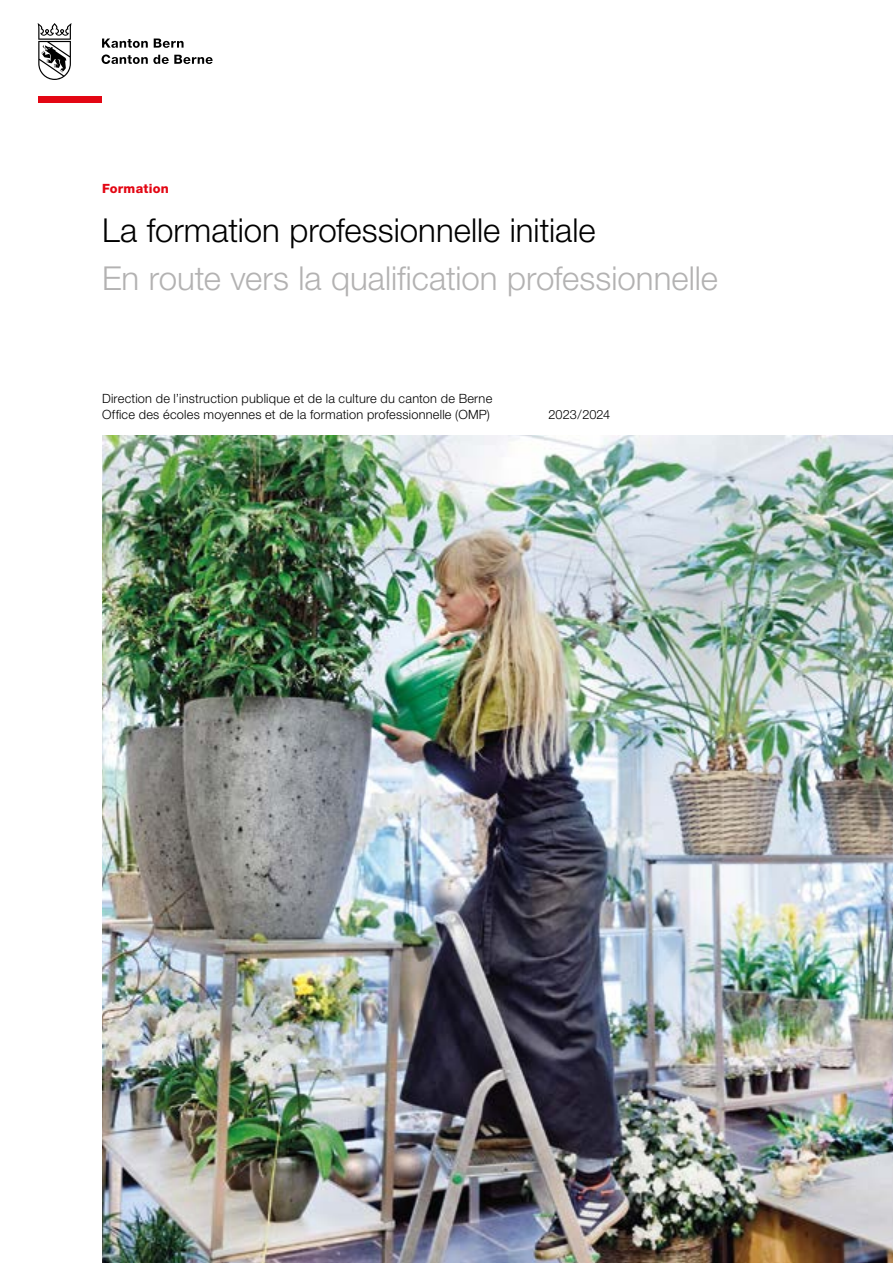
<style>
.page{position:relative;width:893px;height:1263px;background:#fff}
.page>*{position:absolute;margin:0;border:0;box-sizing:border-box;transform-origin:0 0}
.t1{font:300 33px "Helvetica Neue LT Std";color:#b3b2b2}
.t2{font:300 33px "Helvetica Neue LT Std";color:#000}
.t3{font:300 12.75px/16.2px "Helvetica Neue LT Std";letter-spacing:.02em;color:#000}
.t4{font:800 12.75px "Helvetica Neue LT Std";letter-spacing:.02em;color:#e30613}
.t5{font:300 12.75px "Helvetica Neue LT Std";color:#000}
</style>
<div class="page">
<img style="left:102px;top:435px;width:791px;height:828px">
<div style="left:38px;top:96px;width:64px;height:7px;background:#e30613"></div>
<svg style="left:38px;top:23px;width:34px;height:57px"></svg>
<svg style="left:102px;top:54px;width:111px;height:10px"></svg>
<svg style="left:102px;top:39px;width:46px;height:9px"></svg>
<svg style="left:154px;top:39px;width:30px;height:9px"></svg>
<p class="t4" style="left:102px;top:181px;width:68px">Formation</p>
<h1 class="t2" style="left:102px;top:210px;width:495px">La formation professionnelle initiale</h1>
<h1 class="t1" style="left:102px;top:258px;width:617px">En route vers la qualification professionnelle</h1>
<p class="t3" style="left:102px;top:390px;width:392px">Direction de l’instruction publique et de la culture du canton de Berne<br>Office des écoles moyennes et de la formation professionnelle (OMP)</p>
<p class="t5" style="left:549px;top:407px;width:63px">2023/2024</p>
</div>
